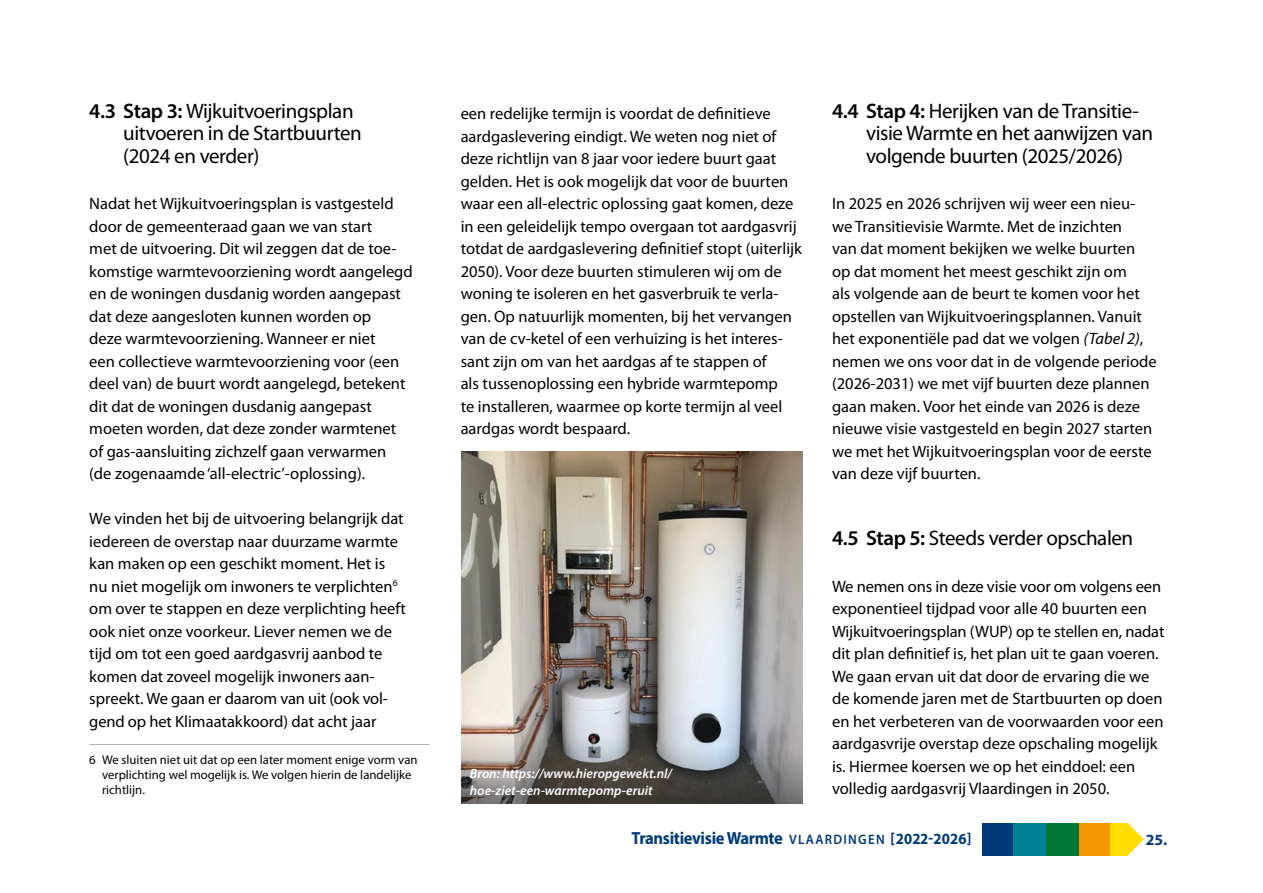
<style>
.page{position:relative;width:1263px;height:893px;background:#fff}
.page>*{position:absolute;margin:0;border:0;box-sizing:border-box;transform-origin:0 0}
.H3_-_Paragraafkoppen{font:21px/22.5px "Myriad Pro";letter-spacing:-.02em;color:#000}
.t1{font:700 17.55px "Myriad Pro";letter-spacing:-.02em;color:#003a78;scale:.94 1}
.P_-_bodytekst{font:16.5px/22.5px "Myriad Pro";color:#000}
.t2{font:700 15.6px "Myriad Pro";color:#003a78}
.bijschriften_figuren{font:italic 600 13.5px/16.5px "Myriad Pro";color:#fff}
.VOETNOTEN{font:12.75px/15.3px "Myriad Pro";color:#000}
.s1{font-weight:600}
.s2{font-style:italic}
.s3{font-weight:600;font-size:13.65px}
.s4{font-size:15.6px}
</style>
<div class="page">
<hr style="left:90px;top:744px;width:339px;height:1px;background:#b3b2b2">
<img style="left:461px;top:451px;width:342px;height:260px">
<svg style="left:461px;top:711px;width:342px;height:93px;background:#7e7c7c"></svg>
<div style="left:982px;top:823px;width:33px;height:33px;background:#003a78"></div>
<div style="left:1013px;top:823px;width:33px;height:33px;background:#008295"></div>
<div style="left:1046px;top:823px;width:33px;height:33px;background:#007735"></div>
<div style="left:1079px;top:823px;width:33px;height:33px;background:#f49600"></div>
<svg style="left:1128px;top:823px;width:16px;height:32px"></svg>
<div style="left:1110px;top:823px;width:18px;height:33px;background:#fd0"></div>
<h3 class="H3_-_Paragraafkoppen" style="left:123px;top:99px;width:240px;text-indent:-34px"><span class="s1">4.3 Stap 3:</span> Wijkuitvoeringsplan uitvoeren in de Startbuurten (2024 en verder)</h3>
<p class="P_-_bodytekst" style="left:89px;top:192px;width:325px">Nadat het Wijkuitvoeringsplan is vastgesteld door de gemeenteraad gaan we van start<br>met de uitvoering. Dit wil zeggen dat de toe&shy;komstige warmtevoorziening wordt aangelegd en de woningen dusdanig worden aangepast dat deze aangesloten kunnen worden op<br>deze warmtevoorziening. Wanneer er niet<br>een collectieve warmtevoorziening voor (een deel van) de buurt wordt aangelegd, betekent dit dat de woningen dusdanig aangepast moeten worden, dat deze zonder warmtenet of gas-aansluiting zichzelf gaan verwarmen<br>(de zogenaamde ‘all-electric’-oplossing).</p>
<p class="P_-_bodytekst" style="left:89px;top:507px;width:318px">We vinden het bij de uitvoering belangrijk dat iedereen de overstap naar duurzame warmte kan maken op een geschikt moment. Het is nu niet mogelijk om inwoners te verplichten<sup>6 </sup>om over te stappen en deze verplichting heeft ook niet onze voorkeur. Liever nemen we de tijd om tot een goed aardgasvrij aanbod te komen dat zoveel mogelijk inwoners aan&shy;spreekt. We gaan er daarom van uit (ook vol&shy;gend op het Klimaatakkoord) dat acht jaar</p>
<p class="VOETNOTEN" style="left:102px;top:752px;width:317px;text-indent:-13px">6 We sluiten niet uit dat op een later moment enige vorm van verplichting wel mogelijk is. We volgen hierin de landelijke richtlijn.</p>
<p class="P_-_bodytekst" style="left:461px;top:102px;width:343px">een redelijke termijn is voordat de definitieve aardgaslevering eindigt. We weten nog niet of deze richtlijn van 8 jaar voor iedere buurt gaat gelden. Het is ook mogelijk dat voor de buurten waar een all-electric oplossing gaat komen, deze in een geleidelijk tempo overgaan tot aardgasvrij totdat de aardgaslevering definitief stopt (uiterlijk 2050). Voor deze buurten stimuleren wij om de woning te isoleren en het gasverbruik te verla&shy;gen. Op natuurlijk momenten, bij het vervangen van de cv-ketel of een verhuizing is het interes&shy;sant zijn om van het aardgas af te stappen of<br>als tussenoplossing een hybride warmtepomp<br>te installeren, waarmee op korte termijn al veel aardgas wordt bespaard.</p>
<h3 class="H3_-_Paragraafkoppen" style="left:866px;top:99px;width:288px;text-indent:-34px"><span class="s1">4.4 Stap 4:</span> Herijken van de Transitie&shy;visie Warmte en het aanwijzen van volgende buurten (2025/2026)</h3>
<p class="P_-_bodytekst" style="left:832px;top:192px;width:326px">In 2025 en 2026 schrijven wij weer een nieu&shy;we Transitievisie Warmte. Met de inzichten<br>van dat moment bekijken we welke buurten op dat moment het meest geschikt zijn om<br>als volgende aan de beurt te komen voor het opstellen van Wijkuitvoeringsplannen. Vanuit het exponentiële pad dat we volgen <span class="s2">(Tabel 2)</span>, nemen we ons voor dat in de volgende periode (2026-2031) we met vijf buurten deze plannen gaan maken. Voor het einde van 2026 is deze nieuwe visie vastgesteld en begin 2027 starten we met het Wijkuitvoeringsplan voor de eerste van deze vijf buurten.</p>
<p class="bijschriften_figuren" style="left:470px;top:765px;width:203px">Bron: https://www.hieropgewekt.nl/ hoe-ziet-een-warmtepomp-eruit</p>
<h3 class="H3_-_Paragraafkoppen" style="left:832px;top:527px;width:303px"><span class="s1">4.5 Stap 5:</span> Steeds verder opschalen</h3>
<p class="P_-_bodytekst" style="left:832px;top:575px;width:334px">We nemen ons in deze visie voor om volgens een exponentieel tijdpad voor alle 40 buurten een Wijkuitvoeringsplan (WUP) op te stellen en, nadat dit plan definitief is, het plan uit te gaan voeren.<br>We gaan ervan uit dat door de ervaring die we de komende jaren met de Startbuurten op doen en het verbeteren van de voorwaarden voor een aardgasvrije overstap deze opschaling mogelijk is. Hiermee koersen we op het einddoel: een volledig aardgasvrij Vlaardingen in 2050.</p>
<p class="t1" style="left:631px;top:827px;width:363px">Transitievisie Warmte <span class="s3">VLAARDINGEN</span> <span class="s4">[2022-2026]</span></p>
<p class="t2" style="left:1146px;top:830px;width:23px">25.</p>
</div>
